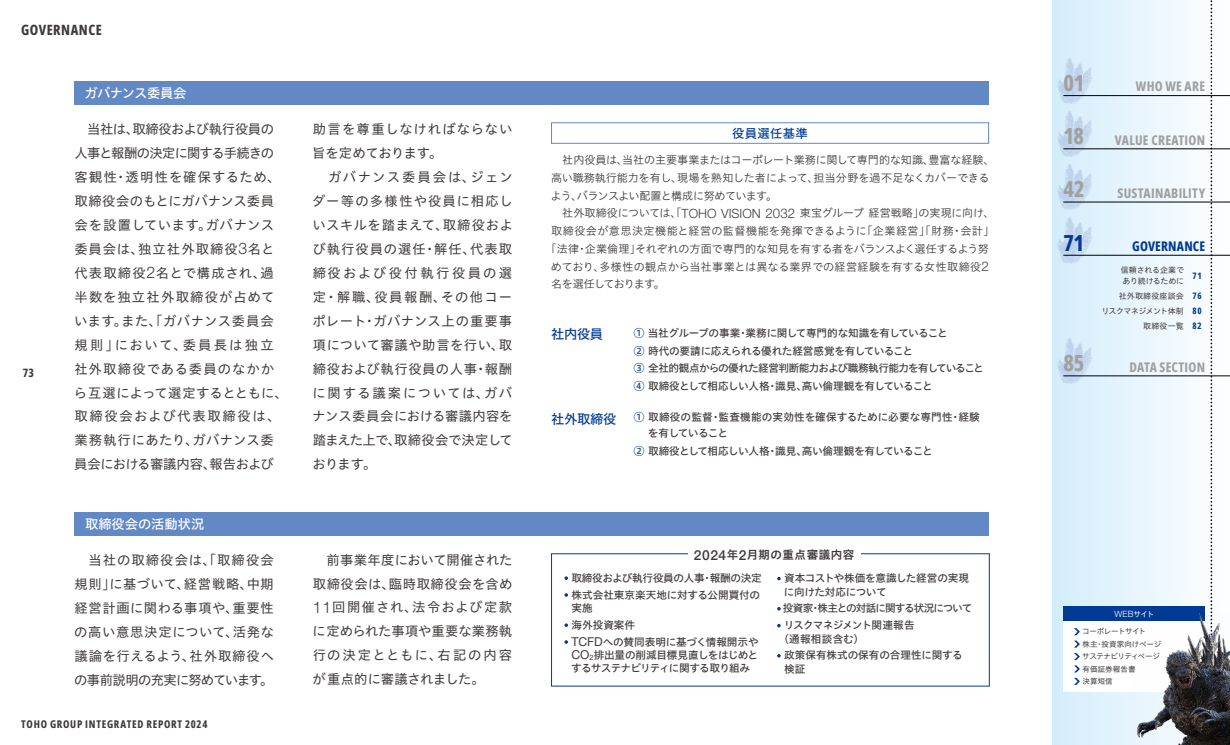
<style>
.page{position:relative;width:1230px;height:745px;background:#fff}
.page>*{position:absolute;margin:0;border:0;box-sizing:border-box;transform-origin:0 0}
.t1{font:22.12px "Open Sans";letter-spacing:-.005em;color:#9fa0a0}
.t2{font:22.12px "Open Sans";color:#003a95}
.t3{font:14.12px "Open Sans";letter-spacing:.035em;color:#3e3a39}
.t4{font:13.25px/23.9px "Hiragino UD Sans Std N W4";letter-spacing:.05em;color:#3e3a39;text-align:justify}
.t5{font:13.25px "Open Sans";letter-spacing:.02em;color:#9fa0a0}
.t6{font:13.25px "Open Sans";letter-spacing:.01em;color:#003a95}
.t7{font:13.25px "Hiragino UD Sans Std N W5";letter-spacing:-.02em;color:#003a95}
.t8{font:13.25px "Hiragino UD Sans Std N W5";letter-spacing:-.015em;color:#fff}
.t9{font:13.25px "Hiragino UD Sans Std N W5";letter-spacing:-.04em;color:#fff}
.t10{font:12.38px "Hiragino UD Sans Std N W5";letter-spacing:.025em;color:#003a95}
.t11{font:11.5px "Hiragino UD Sans Std N W6";letter-spacing:.045em;color:#3e3a39}
.t12{font:11.5px "Open Sans";color:#3e3a39}
.t13{font:11.12px "Hiragino UD Sans Std N W3";letter-spacing:-.01em;color:#3e3a39}
.t14{font:11.12px "Hiragino UD Sans Std N W3";letter-spacing:.045em;color:#3e3a39}
.t15{font:11.12px "Hiragino UD Sans Std N W3";letter-spacing:.02em;color:#3e3a39}
.t16{font:11.12px "Hiragino UD Sans Std N W3";letter-spacing:-.055em;color:#3e3a39}
.t17{font:11.12px "Hiragino UD Sans Std N W3";letter-spacing:-.065em;color:#3e3a39}
.t18{font:10.62px/17.4px "Hiragino UD Sans Std N W5";letter-spacing:-.035em;color:#3e3a39}
.t19{font:10.62px/16.9px "Hiragino UD Sans Std N W5";color:#3e3a39}
.t20{font:10.62px/16px "Hiragino UD Sans Std N W5";letter-spacing:.005em;color:#3e3a39}
.t21{font:10.62px/13.2px "Hiragino UD Sans Std N W5";letter-spacing:-.065em;color:#3e3a39}
.t22{font:10.62px/16.9px "Hiragino UD Sans Std N W5";letter-spacing:-.08em;color:#3e3a39}
.t23{font:10.62px "Open Sans";letter-spacing:.065em;color:#3e3a39}
.t24{font:8.88px "Open Sans";color:#003a95}
.t25{font:300 8.62px "Helvetica Neue LT Std";color:#fff}
.t26{font:8px/15px "Hiragino UD Sans Std N W4";letter-spacing:.025em;color:#3e3a39;text-align:right}
.t27{font:8px/10.6px "Hiragino UD Sans Std N W4";letter-spacing:-.02em;color:#3e3a39}
.t28{font:7.5px/12.4px "Hiragino UD Sans Std N W4";letter-spacing:-.025em;color:#3e3a39}
.s1{font-family:"Helvetica Neue LT Std";font-weight:300;font-size:16px}
.s2{font-family:"Helvetica Neue LT Std";font-weight:300;font-size:12.75px}
.s3{font-family:"Helvetica Neue LT Std";font-weight:300;font-size:13.25px}
.s4{color:#003a95}
.s5{font-family:"Helvetica Neue LT Std";font-weight:500;font-size:13.88px}
.s6{font-family:"Helvetica Neue LT Std";font-size:12.25px}
.s7{font-family:"Open Sans";font-size:8.88px;color:#003a95}
.s8{font-family:"Hiragino UD Sans Std N W4";font-weight:400;font-size:7.5px}
</style>
<div class="page">
<div style="left:551px;top:122px;width:438px;height:22px;border:1px solid #6289c6"></div>
<div style="left:74px;top:81px;width:915px;height:24px;background:#6289c6"></div>
<div style="left:74px;top:512px;width:915px;height:23px;background:#6289c6"></div>
<div style="left:1052px;top:0;width:178px;height:744px;background:linear-gradient(to right,#d4edfb,#fdfdfe)"></div>
<img style="left:1056px;top:55px;width:35px;height:51px">
<img style="left:1056px;top:108px;width:35px;height:51px">
<img style="left:1056px;top:161px;width:35px;height:105px">
<img style="left:1056px;top:335px;width:35px;height:51px">
<svg style="left:1210px;top:0;width:2px;height:745px"></svg>
<hr style="left:1063px;top:375px;width:167px;height:1px;background:#000">
<hr style="left:1063px;top:148px;width:167px;height:1px;background:#000">
<hr style="left:1063px;top:202px;width:167px;height:1px;background:#000">
<hr style="left:1063px;top:95px;width:167px;height:1px;background:#000">
<hr style="left:1063px;top:255px;width:167px;height:1px;background:#000">
<div style="left:1063px;top:606px;width:142px;height:14px;background:#003a95"></div>
<div style="left:1063px;top:620px;width:142px;height:71px;background:#fff"></div>
<img style="left:1130px;top:613px;width:100px;height:131px">
<svg style="left:1074px;top:628px;width:6px;height:6px"></svg>
<svg style="left:1074px;top:640px;width:6px;height:19px"></svg>
<svg style="left:1074px;top:665px;width:6px;height:19px"></svg>
<p class="t3" style="left:21px;top:20px;width:82px">GOVERNANCE</p>
<p class="t12" style="left:23px;top:364px;width:13px">73</p>
<p class="t9" style="left:85px;top:83px;width:103px">ガバナンス委員会</p>
<p class="t4" style="left:74px;top:116px;width:215px;text-align:left">　当社は、取締役および執行役員の人事と報酬の決定に関する手続きの客観性・透明性を確保するため、取締役会のもとにガバナンス委員会を設置しています。ガバナンス委員会は、独立社外取締役<span class="s1">3</span>名と代表取締役<span class="s1">2</span>名とで構成され、過半数を独立社外取締役が占めています。また、「ガバナンス委員会規則」において、委員長は独立社外取締役である委員のなかから互選によって選定するとともに、取締役会および代表取締役は、業務執行にあたり、ガバナンス委員会における審議内容、報告および</p>
<p class="t4" style="left:312px;top:116px;width:202px;text-align:left">助言を尊重しなければならない旨を定めております。<br>　ガバナンス委員会は、ジェンダー等の多様性や役員に相応しいスキルを踏まえて、取締役および執行役員の選任・解任、代表取締役および役付執行役員の選定・解職、役員報酬、その他コーポレート・ガバナンス上の重要事項について審議や助言を行い、取締役および執行役員の人事・報酬に関する議案については、ガバナンス委員会における審議内容を踏まえた上で、取締役会で決定しております。</p>
<p class="t8" style="left:85px;top:513px;width:121px">取締役会の活動状況</p>
<p class="t4" style="left:74px;top:547px;width:201px">　当社の取締役会は、「取締役会規則」に基づいて、経営戦略、中期経営計画に関わる事項や、重要性の高い意思決定について、活発な議論を行えるよう、社外取締役への事前説明の充実に努めています。</p>
<p class="t4" style="left:312px;top:546px;width:201px">　前事業年度において開催された取締役会は、臨時取締役会を含め<span class="s1">11</span>回開催され、法令および定款に定められた事項や重要な業務執行の決定とともに、右記の内容が重点的に審議されました。</p>
<p class="t23" style="left:21px;top:715px;width:188px">TOHO GROUP INTEGRATED REPORT 2024</p>
<p class="t10" style="left:732px;top:124px;width:77px">役員選任基準</p>
<p class="t13" style="left:551px;top:151px;width:445px">　社内役員は、当社の主要事業またはコーポレート業務に関して専門的な知識、豊富な経験、</p>
<p class="t13" style="left:551px;top:169px;width:440px">高い職務執行能力を有し、現場を熟知した者によって、担当分野を過不足なくカバーできる</p>
<p class="t16" style="left:550px;top:187px;width:228px">よう、バランスよい配置と構成に努めています。</p>
<p class="t13" style="left:551px;top:204px;width:445px">　社外取締役については、「<span class="s2">TOHO VISION</span> <span class="s3">2032</span> 東宝グループ経営戦略」の実現に向け、</p>
<p class="t14" style="left:551px;top:222px;width:445px">取締役会が意思決定機能と経営の監督機能を発揮できるように「企業経営」「財務・会計」</p>
<p class="t13" style="left:545px;top:240px;width:445px">「法律・企業倫理」それぞれの方面で専門的な知見を有する者をバランスよく選任するよう努</p>
<p class="t15" style="left:551px;top:258px;width:439px">めており、多様性の観点から当社事業とは異なる業界での経営経験を有する女性取締役<span class="s3">2</span></p>
<p class="t17" style="left:551px;top:275px;width:115px">名を選任しております。</p>
<p class="t7" style="left:551px;top:323px;width:53px">社内役員</p>
<p class="t18" style="left:634px;top:324px;width:351px"><span class="s4">①</span> 当社グループの事業・業務に関して専門的な知識を有していること<br><span class="s4">②</span> 時代の要請に応えられる優れた経営感覚を有していること<br><span class="s4">③</span> 全社的観点からの優れた経営判断能力および職務執行能力を有していること<span class="s4">④</span> 取締役として相応しい人格・識見、高い倫理観を有していること</p>
<p class="t7" style="left:551px;top:408px;width:67px">社外取締役</p>
<p class="t20" style="left:648px;top:408px;width:333px;text-indent:-14px"><span class="s4">①</span> 取締役の監督・監査機能の実効性を確保するために必要な専門性・経験を有していること</p>
<p class="t18" style="left:634px;top:441px;width:300px"><span class="s4">②</span> 取締役として相応しい人格・識見、高い倫理観を有していること</p>
<p class="t11" style="left:694px;top:545px;width:162px"><span class="s5">2024</span>年<span class="s5">2</span>月期の重点審議内容</p>
<p class="t18" style="left:571px;top:568px;width:192px;line-height:16.9px">取締役および執行役員の人事・報酬の決定株式会社東京楽天地に対する公開買付の</p>
<p class="t19" style="left:571px;top:598px;width:189px">実施<br>海外投資案件<br><span class="s6">TCFD</span>への賛同表明に基づく情報開示や</p>
<p class="t21" style="left:571px;top:647px;width:188px"><span class="s6">CO</span><sub>2</sub>排出量の削減目標見直しをはじめとするサステナビリティに関する取り組み</p>
<p class="t18" style="left:784px;top:570px;width:187px;line-height:13.2px">資本コストや株価を意識した経営の実現に向けた対応について</p>
<p class="t22" style="left:783px;top:599px;width:191px">投資家・株主との対話に関する状況についてリスクマネジメント関連報告</p>
<p class="t19" style="left:784px;top:629px;width:180px;text-indent:-6px">（通報相談含む）<br>政策保有株式の保有の合理性に関する</p>
<p class="t18" style="left:784px;top:659px;width:23px">検証</p>
<h1 class="t1" style="left:1063px;top:68px;width:23px">01</h1>
<p class="t5" style="left:1136px;top:77px;width:71px">WHO WE ARE</p>
<h1 class="t1" style="left:1063px;top:121px;width:22px">18</h1>
<p class="t5" style="left:1115px;top:130px;width:92px">VALUE CREATION</p>
<h1 class="t1" style="left:1063px;top:174px;width:23px">42</h1>
<p class="t5" style="left:1117px;top:184px;width:89px">SUSTAINABILITY</p>
<h1 class="t2" style="left:1063px;top:227px;width:22px">71</h1>
<p class="t6" style="left:1132px;top:237px;width:74px">GOVERNANCE</p>
<p class="t27" style="left:1120px;top:264px;width:65px">信頼される企業であり続けるために</p>
<p class="t24" style="left:1192px;top:269px;width:11px">71</p>
<p class="t26" style="left:1101px;top:287px;width:102px">社外取締役座談会 <span class="s7">76<br></span>リスクマネジメント体制 <span class="s7">80</span>取締役一覧 <span class="s7">82</span></p>
<h1 class="t1" style="left:1063px;top:348px;width:23px">85</h1>
<p class="t5" style="left:1129px;top:357px;width:77px">DATA SECTION</p>
<p class="t25" style="left:1114px;top:608px;width:41px">WEB<span class="s8">サイト</span></p>
<p class="t28" style="left:1082px;top:624px;width:81px">コーポレートサイト<br>株主・投資家向けページサステナビリティページ有価証券報告書<br>決算短信</p>
</div>
